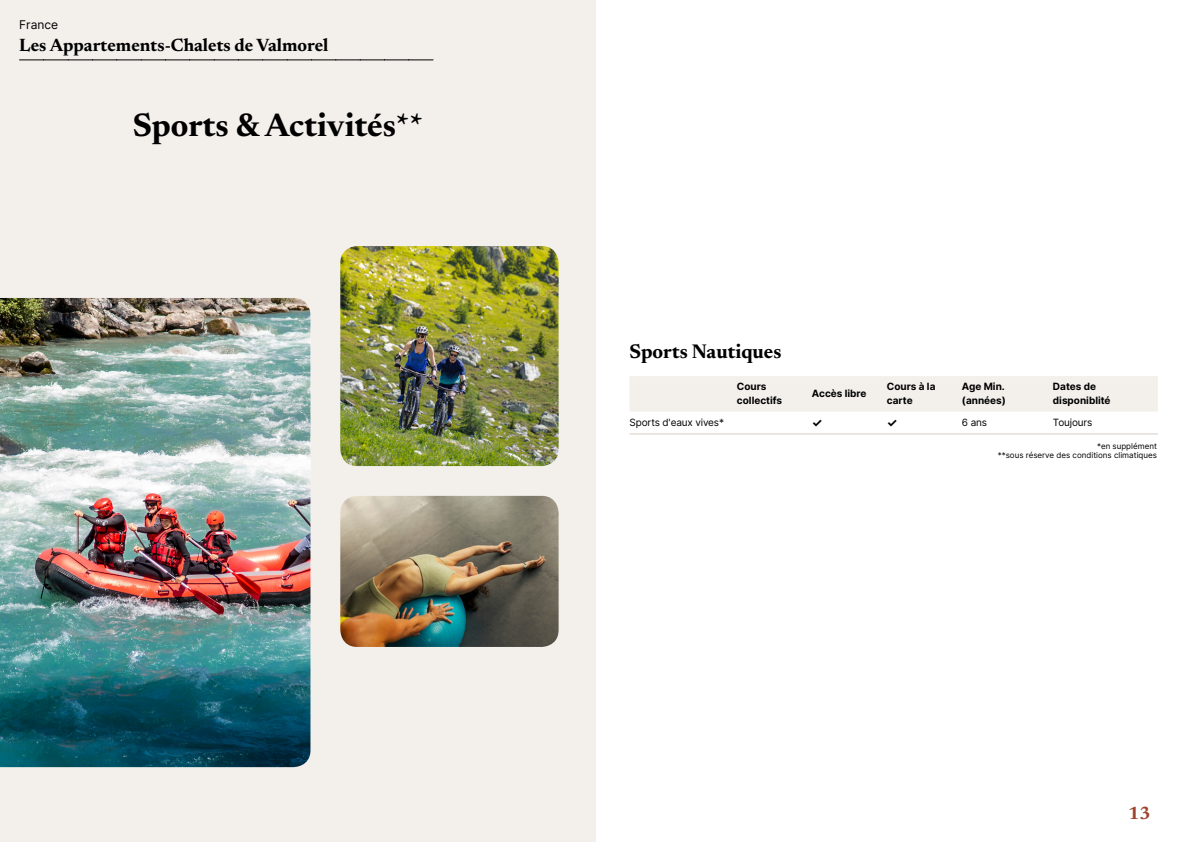
<style>
.page{position:relative;width:1191px;height:842px;background:#fff}
.page>*{position:absolute;margin:0;border:0;box-sizing:border-box;transform-origin:0 0}
.t1{font:700 33px "Newsreader 24 pt";color:#000}
.t2{font:700 20px "Newsreader 24 pt";color:#000}
.t3{font:700 18px "Newsreader 24 pt";color:#000}
.t4{font:700 18px "Newsreader 24 pt";color:#9d432c}
.t5{font:12px "Inter";color:#000}
.t6{font:700 12px "Inter";color:#000}
.t7{font:700 10px/14px "Inter";color:#000}
.t8{font:10px "Inter";letter-spacing:-.015em;color:#000}
.t9{font:8px/9.6px "Inter";color:#000;text-align:right}
</style>
<div class="page">
<div style="left:0;top:0;width:595px;height:842px;background:#f3f0ec"></div>
<img style="left:340px;top:246px;width:218px;height:220px">
<img style="left:0;top:298px;width:310px;height:469px">
<img style="left:340px;top:496px;width:218px;height:151px">
<svg style="left:20px;top:60px;width:413px;height:1px"></svg>
<div style="left:630px;top:376px;width:527px;height:35px;background:#f3f0ec"></div>
<hr style="left:629px;top:433px;width:108px;height:1px;background:#d7cdc1">
<hr style="left:737px;top:433px;width:75px;height:1px;background:#d7cdc1">
<hr style="left:812px;top:433px;width:75px;height:1px;background:#d7cdc1">
<hr style="left:887px;top:433px;width:75px;height:1px;background:#d7cdc1">
<hr style="left:962px;top:433px;width:91px;height:1px;background:#d7cdc1">
<hr style="left:1053px;top:433px;width:104px;height:1px;background:#d7cdc1">
<p class="t5" style="left:19px;top:15px;width:40px">France</p>
<h3 class="t3" style="left:19px;top:32px;width:311px">Les Appartements-Chalets de Valmorel</h3>
<h1 class="t1" style="left:133px;top:101px;width:292px">Sports &amp; Activités**</h1>
<h2 class="t2" style="left:629px;top:337px;width:153px">Sports Nautiques</h2>
<p class="t7" style="left:737px;top:380px;width:47px">Cours collectifs</p>
<p class="t7" style="left:812px;top:387px;width:56px">Accès libre</p>
<p class="t7" style="left:887px;top:380px;width:50px">Cours à la carte</p>
<p class="t7" style="left:962px;top:380px;width:45px">Age Min. (années)</p>
<p class="t7" style="left:1053px;top:380px;width:59px">Dates de disponiblité</p>
<p class="t8" style="left:629px;top:415px;width:96px">Sports d'eaux vives*</p>
<p class="t6" style="left:812px;top:414px;width:12px">✓</p>
<p class="t6" style="left:887px;top:414px;width:12px">✓</p>
<p class="t8" style="left:962px;top:415px;width:27px">6 ans</p>
<p class="t8" style="left:1053px;top:415px;width:41px">Toujours</p>
<p class="t9" style="left:997px;top:441px;width:161px">*en supplément<br>**sous réserve des conditions climatiques</p>
<h3 class="t4" style="left:1128px;top:800px;width:24px">13</h3>
</div>
